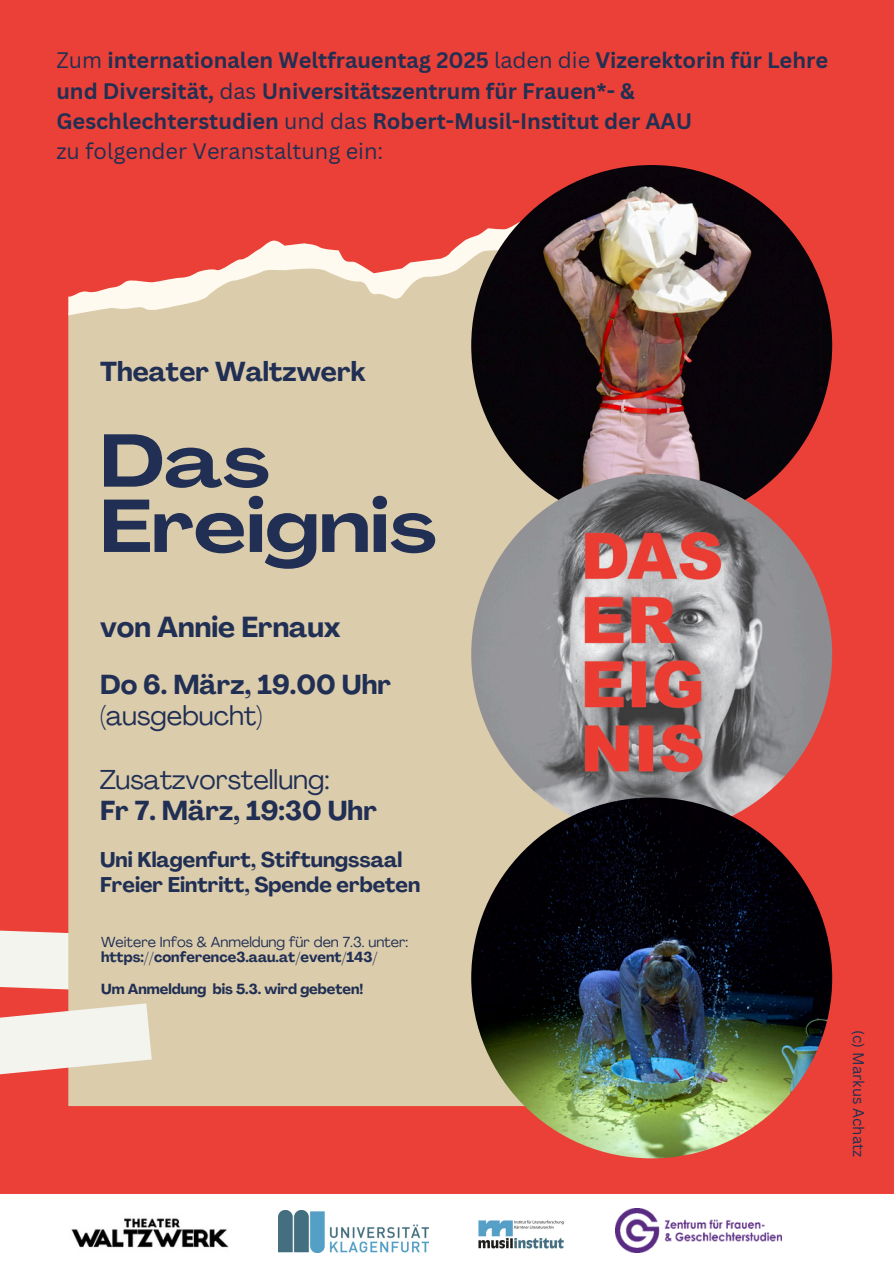
<style>
.page{position:relative;width:894px;height:1264px;background:#fff}
.page>*{position:absolute;margin:0;border:0;box-sizing:border-box;transform-origin:0 0}
.t1{font:700 expanded 73.5px/65.2px "Agrandir";color:#202f53}
.t2{font:700 28.5px "Agrandir";color:#202f53}
.t3{font:700 27px/31.5px "Agrandir";color:#202f53}
.t4{font:27px/31.5px "Agrandir";color:#202f53}
.t5{font:700 21.75px/30.3px "Canva Sans";color:#202f53}
.t6{font:700 21px/24.8px "Agrandir";color:#202f53}
.t7{font:15px "Canva Sans";color:#202f53}
.t8{font:700 14.4px "Agrandir";color:#202f53}
.t9{font:14.4px "Agrandir";color:#202f53}
.s1{font-weight:400}
.s2{font-weight:700}
</style>
<div class="page">
<div style="left:0;top:0;width:893px;height:1263px;background:#ea4037"></div>
<div style="left:0;top:1194px;width:893px;height:69px;background:#fff"></div>
<img style="left:71px;top:1218px;width:157px;height:30px">
<div style="left:68px;top:315px;width:504px;height:791px;background:#dbccac"></div>
<svg style="left:0;top:930px;width:152px;height:144px;background:#e9d4c5"></svg>
<svg style="left:68px;top:222px;width:451px;height:93px"></svg>
<img style="left:471px;top:165px;width:361px;height:361px;border-radius:50%">
<img style="left:471px;top:474px;width:361px;height:360px;border-radius:50%">
<img style="left:471px;top:797px;width:361px;height:361px;border-radius:50%">
<img style="left:478px;top:1220px;width:86px;height:29px">
<img style="left:278px;top:1210px;width:150px;height:42px">
<img style="left:615px;top:1208px;width:165px;height:44px">
<p class="t5" style="left:56px;top:45px;width:773px"><span class="s1">Zum</span> internationalen Weltfrauentag 2025 <span class="s1">laden die</span> Vizerektorin für Lehre und Diversität, <span class="s1">das</span> Universitätszentrum für Frauen*- &amp; Geschlechterstudien <span class="s1">und das</span> Robert-Musil-Institut der AAU<br><span class="s1">zu folgender Veranstaltung ein:</span></p>
<h6 class="t3" style="left:100px;top:358px;width:267px">Theater Waltzwerk</h6>
<h3 class="t1" style="left:100px;top:435px;width:338px">Das<br>Ereignis</h3>
<h3 class="t2" style="left:100px;top:616px;width:242px">von Annie Ernaux</h3>
<h4 class="t3" style="left:100px;top:671px;width:292px">Do 6. März, 19.00 Uhr (<span class="s1">ausgebucht)</span></h4>
<p class="t4" style="left:100px;top:766px;width:278px">Zusatzvorstellung:<br><span class="s2">Fr 7. März, 19:30 Uhr</span></p>
<p class="t6" style="left:100px;top:849px;width:321px">Uni Klagenfurt, Stiftungssaal<br>Freier Eintritt, Spende erbeten</p>
<h2 class="t9" style="left:101px;top:935px;width:308px">Weitere Infos &amp; Anmeldung für den 7.3. unter:</h2>
<h1 class="t8" style="left:101px;top:951px;width:278px">https://conference3.aau.at/event/143/</h1>
<h2 class="t8" style="left:101px;top:983px;width:264px">Um Anmeldung bis 5.3. wird gebeten!</h2>
<p class="t7" style="left:868px;top:1030px;width:128px;rotate:90deg">(c) Markus Achatz</p>
</div>
